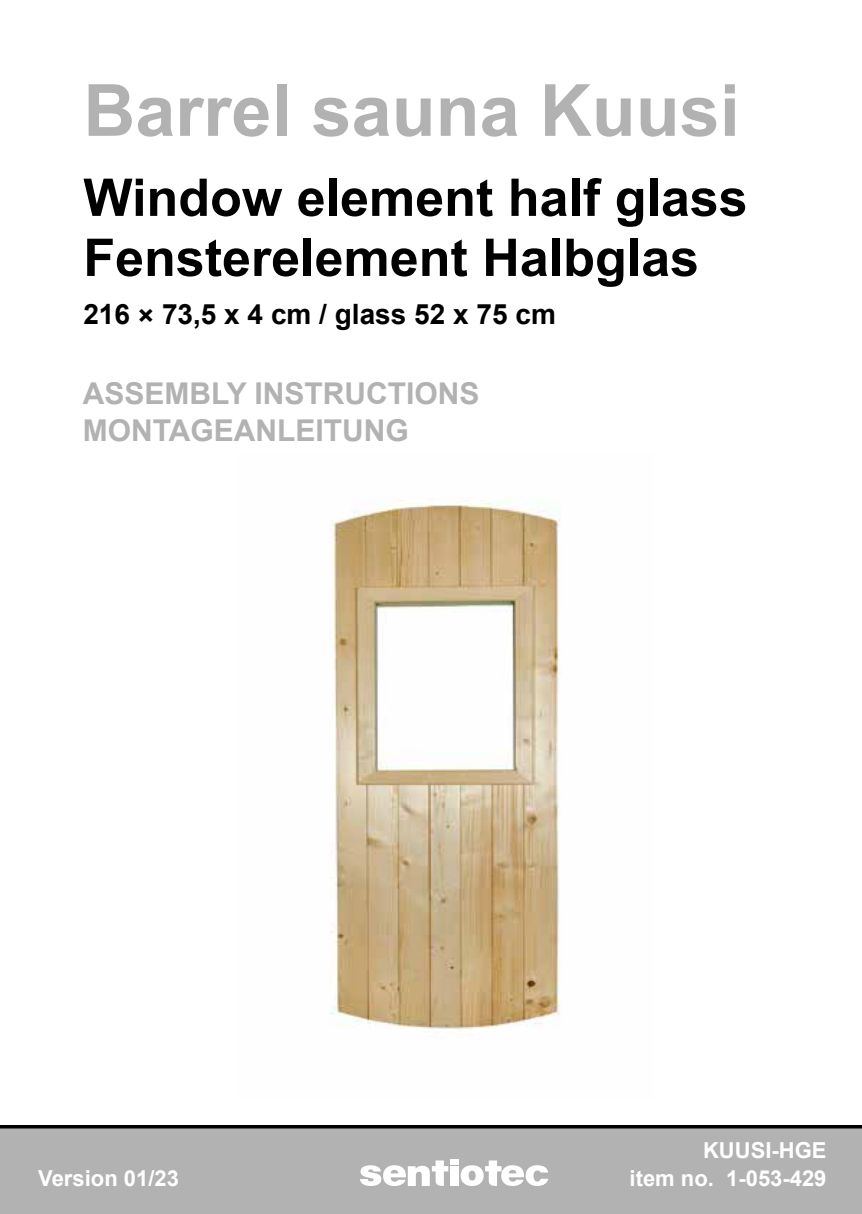
<style>
.page{position:relative;width:862px;height:1214px;background:#fff}
.page>*{position:absolute;margin:0;border:0;box-sizing:border-box;transform-origin:0 0}
.t1{font:700 72px "Arial";color:#b3b2b2}
.t2{font:700 52px/60px "Arial";color:#000}
.t3{font:700 30px/36px "Arial";color:#b3b2b2}
.t4{font:700 28px "Arial";color:#000}
.t5{font:700 22px "Arial";color:#fff}
</style>
<div class="page">
<hr style="left:0;top:1125px;width:862px;height:3px;background:#000">
<div style="left:0;top:1128px;width:862px;height:85px;background:#b3b2b2;border:2px solid #b3b2b2"></div>
<img style="left:330px;top:499px;width:231px;height:531px">
<svg style="left:360px;top:1159px;width:188px;height:26px"></svg>
<div style="left:450px;top:1166px;width:8px;height:19px;background:#fff"></div>
<div style="left:450px;top:1158px;width:8px;height:5px;background:#fff"></div>
<h1 class="t1" style="left:83px;top:60px;width:658px">Barrel sauna Kuusi</h1>
<p class="t2" style="left:83px;top:168px;width:666px">Window element half glass<br>Fensterelement Halbglas</p>
<p class="t4" style="left:83px;top:294px;width:474px">216 × 73,5 x 4 cm / glass 52 x 75 cm</p>
<p class="t3" style="left:83px;top:376px;width:398px">ASSEMBLY INSTRUCTIONS<br>MONTAGEANLEITUNG</p>
<p class="t5" style="left:703px;top:1134px;width:125px">KUUSI-HGE</p>
<p class="t5" style="left:38px;top:1162px;width:142px">Version 01/23</p>
<p class="t5" style="left:629px;top:1162px;width:198px">item no. 1-053-429</p>
</div>
